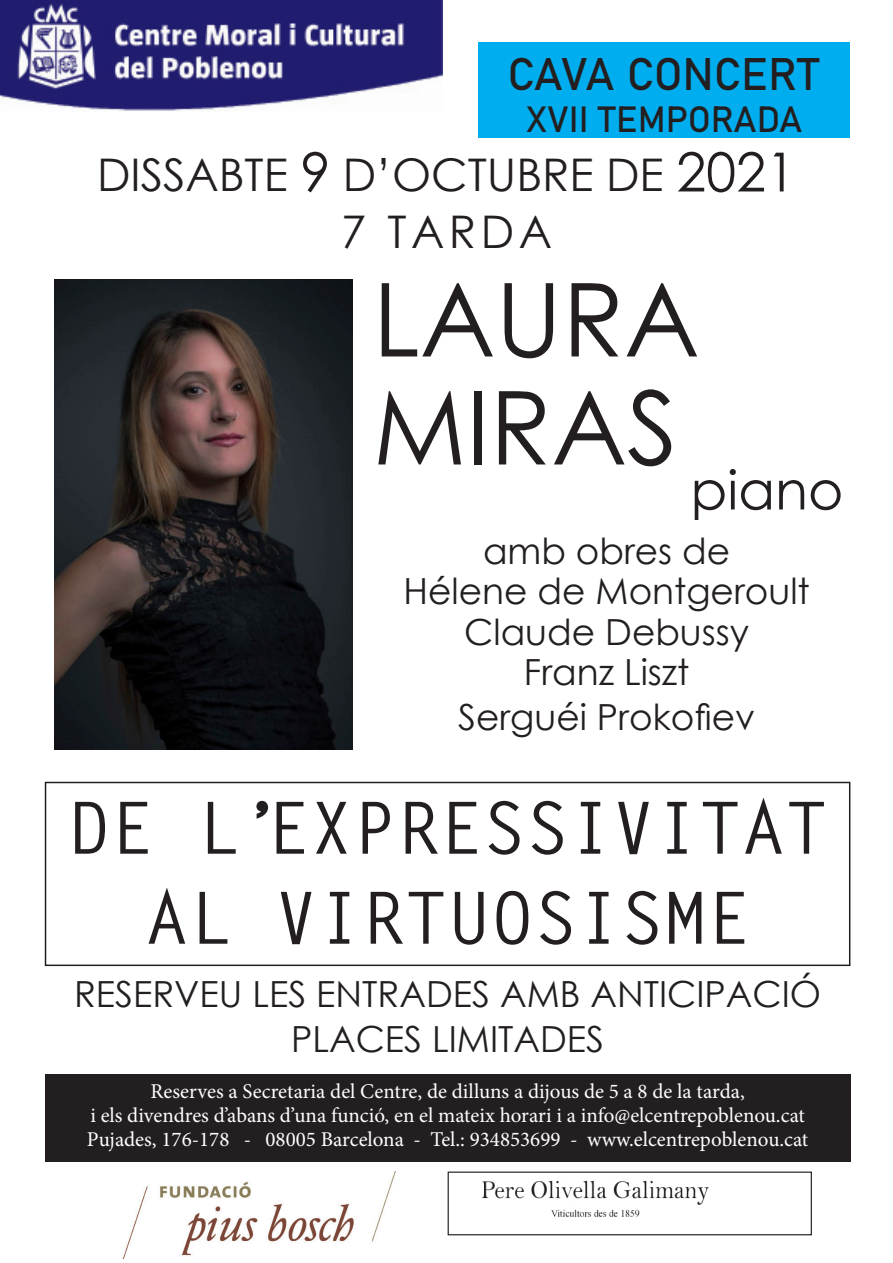
<style>
.page{position:relative;width:893px;height:1263px;background:#fff}
.page>*{position:absolute;margin:0;border:0;box-sizing:border-box;transform-origin:0 0}
.t1{font:102px "Century Gothic";color:#231f20}
.t2{font:700 72px/90px "Letter Gothic Std";color:#231f20;text-align:center}
.t3{font:54px "Century Gothic";color:#231f20}
.t4{font:45px "Century Gothic";color:#231f20}
.t5{font:45px "Bahnschrift";letter-spacing:-.01em;color:#231f20}
.t6{font:36px "Century Gothic";color:#231f20}
.t7{font:36px "Bahnschrift";color:#231f20}
.t8{font:21px "Minion Pro";color:#fff}
.s1{font-size:54px}
</style>
<div class="page">
<div style="left:478px;top:43px;width:372px;height:95px;background:#00aeef"></div>
<div style="left:45px;top:782px;width:805px;height:184px;border:2px solid #231f20"></div>
<div style="left:45px;top:1074px;width:805px;height:88px;background:#231f20"></div>
<img style="left:122px;top:1171px;width:274px;height:88px">
<img style="left:0;top:0;width:442px;height:111px">
<img style="left:482px;top:1180px;width:227px;height:36px">
<div style="left:448px;top:1171px;width:364px;height:64px;border:1px solid #231f20"></div>
<img style="left:55px;top:280px;width:297px;height:470px">
<p class="t5" style="left:507px;top:40px;width:313px">CAVA CONCERT</p>
<p class="t7" style="left:526px;top:92px;width:278px">XVII TEMPORADA</p>
<p class="t4" style="left:97px;top:144px;width:700px">DISSABTE <span class="s1">9</span> D’OCTUBRE DE <span class="s1">2021</span></p>
<p class="t4" style="left:341px;top:201px;width:212px">7 TARDA</p>
<p class="t1" style="left:373px;top:248px;width:328px">LAURA</p>
<p class="t1" style="left:373px;top:356px;width:306px">MIRAS</p>
<p class="t3" style="left:690px;top:452px;width:154px">piano</p>
<p class="t6" style="left:483px;top:525px;width:249px">amb obres de</p>
<p class="t6" style="left:404px;top:566px;width:408px">Hélene de Montgeroult</p>
<p class="t6" style="left:464px;top:606px;width:286px">Claude Debussy</p>
<p class="t6" style="left:524px;top:647px;width:167px">Franz Liszt</p>
<p class="t6" style="left:458px;top:692px;width:299px">Serguéi Prokofiev</p>
<p class="t2" style="left:67px;top:784px;width:763px">DE L’EXPRESSIVITAT<br>AL VIRTUOSISME</p>
<p class="t6" style="left:74px;top:969px;width:749px">RESERVEU LES ENTRADES AMB ANTICIPACIÓ</p>
<p class="t6" style="left:291px;top:1014px;width:315px">PLACES LIMITADES</p>
<p class="t8" style="left:150px;top:1077px;width:596px">Reserves a Secretaria del Centre, de dilluns a dijous de 5 a 8 de la tarda,</p>
<p class="t8" style="left:90px;top:1101px;width:716px">i els divendres d’abans d’una funció, en el mateix horari i a info@elcentrepoblenou.cat</p>
<p class="t8" style="left:87px;top:1125px;width:723px">Pujades, 176-178 - 08005 Barcelona - Tel.: 934853699 - www.elcentrepoblenou.cat</p>
</div>
